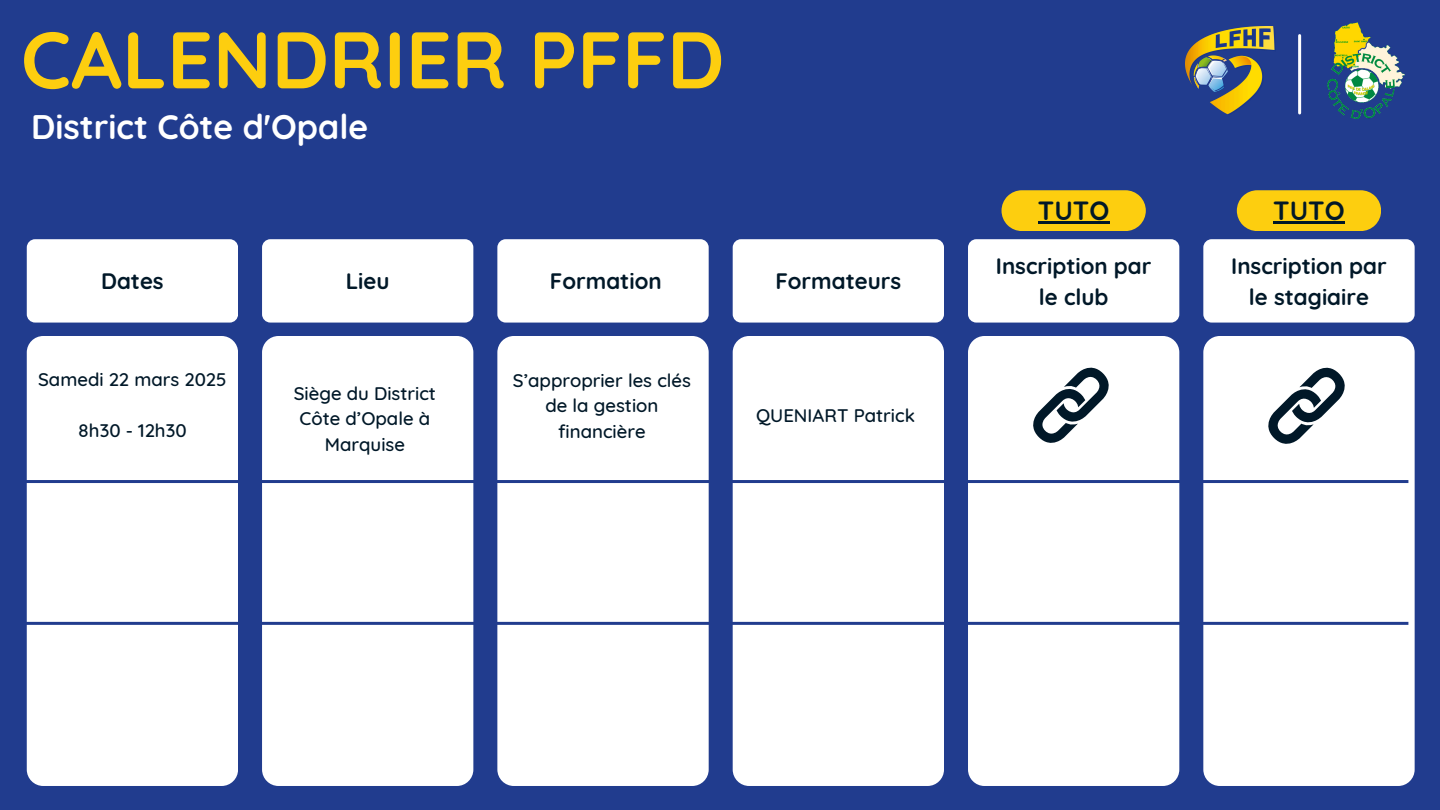
<style>
.page{position:relative;width:1440px;height:810px;background:#213c8e}
.page>*{position:absolute;margin:0;border:0;box-sizing:border-box;transform-origin:0 0}
.t1{font:700 80px "Quicksand";color:#fdce0f}
.t2{font:700 34px "Quicksand";color:#fff}
.t3{font:700 26.3px "Quicksand";color:#011828}
.t4{font:700 22.3px/30.7px "Quicksand";color:#011828;text-align:center}
.t5{font:500 18.6px/25.8px "Quicksand";color:#011828;text-align:center}
</style>
<div class="page">
<hr style="left:1298px;top:36px;width:3px;height:77px;background:#fff">
<img style="left:1186px;top:27px;width:89px;height:87px">
<img style="left:1328px;top:22px;width:76px;height:97px">
<div style="left:27px;top:239px;width:211px;height:84px;background:#fff;border-radius:8px"></div>
<div style="left:262px;top:239px;width:211px;height:84px;background:#fff;border-radius:8px"></div>
<div style="left:497px;top:239px;width:212px;height:84px;background:#fff;border-radius:8px"></div>
<div style="left:733px;top:239px;width:211px;height:84px;background:#fff;border-radius:8px"></div>
<div style="left:968px;top:239px;width:211px;height:84px;background:#fff;border-radius:8px"></div>
<div style="left:1203px;top:239px;width:212px;height:84px;background:#fff;border-radius:8px"></div>
<div style="left:27px;top:336px;width:211px;height:450px;background:#fff;border-radius:16px"></div>
<div style="left:262px;top:336px;width:211px;height:450px;background:#fff;border-radius:16px"></div>
<div style="left:497px;top:336px;width:212px;height:450px;background:#fff;border-radius:16px"></div>
<div style="left:733px;top:336px;width:211px;height:450px;background:#fff;border-radius:16px"></div>
<div style="left:968px;top:336px;width:211px;height:450px;background:#fff;border-radius:16px"></div>
<div style="left:1203px;top:336px;width:212px;height:450px;background:#fff;border-radius:16px"></div>
<hr style="left:9px;top:480px;width:1399px;height:3px;background:#213c8e">
<hr style="left:9px;top:622px;width:1399px;height:3px;background:#213c8e">
<svg style="left:1268px;top:367px;width:77px;height:77px"></svg>
<svg style="left:1033px;top:367px;width:76px;height:76px"></svg>
<svg style="left:1002px;top:190px;width:144px;height:41px;background:#ebc117"></svg>
<svg style="left:1237px;top:190px;width:144px;height:41px;background:#ebc117"></svg>
<hr style="left:1038px;top:222px;width:71px;height:2px;background:#011828">
<hr style="left:1273px;top:222px;width:72px;height:2px;background:#011828">
<h1 class="t1" style="left:21px;top:8px;width:705px">CALENDRIER PFFD</h1>
<h2 class="t2" style="left:31px;top:105px;width:339px">District Côte d'Opale</h2>
<p class="t4" style="left:101px;top:266px;width:64px">Dates</p>
<p class="t4" style="left:346px;top:266px;width:45px">Lieu</p>
<p class="t4" style="left:550px;top:266px;width:113px">Formation</p>
<h3 class="t4" style="left:775px;top:266px;width:127px">Formateurs</h3>
<h4 class="t5" style="left:38px;top:366px;width:190px">Samedi 22 mars 2025</h4>
<h4 class="t5" style="left:78px;top:418px;width:110px">8h30 - 12h30</h4>
<h4 class="t5" style="left:294px;top:380px;width:144px">Siège du District<br>Côte d’Opale à<br>Marquise</h4>
<h4 class="t5" style="left:513px;top:367px;width:180px">S’approprier les clés de la gestion financière</h4>
<h4 class="t5" style="left:756px;top:402px;width:160px">QUENIART Patrick</h4>
<p class="t3" style="left:1038px;top:194px;width:73px">TUTO</p>
<p class="t3" style="left:1273px;top:194px;width:73px">TUTO</p>
<h3 class="t4" style="left:996px;top:250px;width:157px">Inscription par le club</h3>
<h4 class="t4" style="left:1231px;top:250px;width:157px">Inscription par le stagiaire</h4>
</div>
